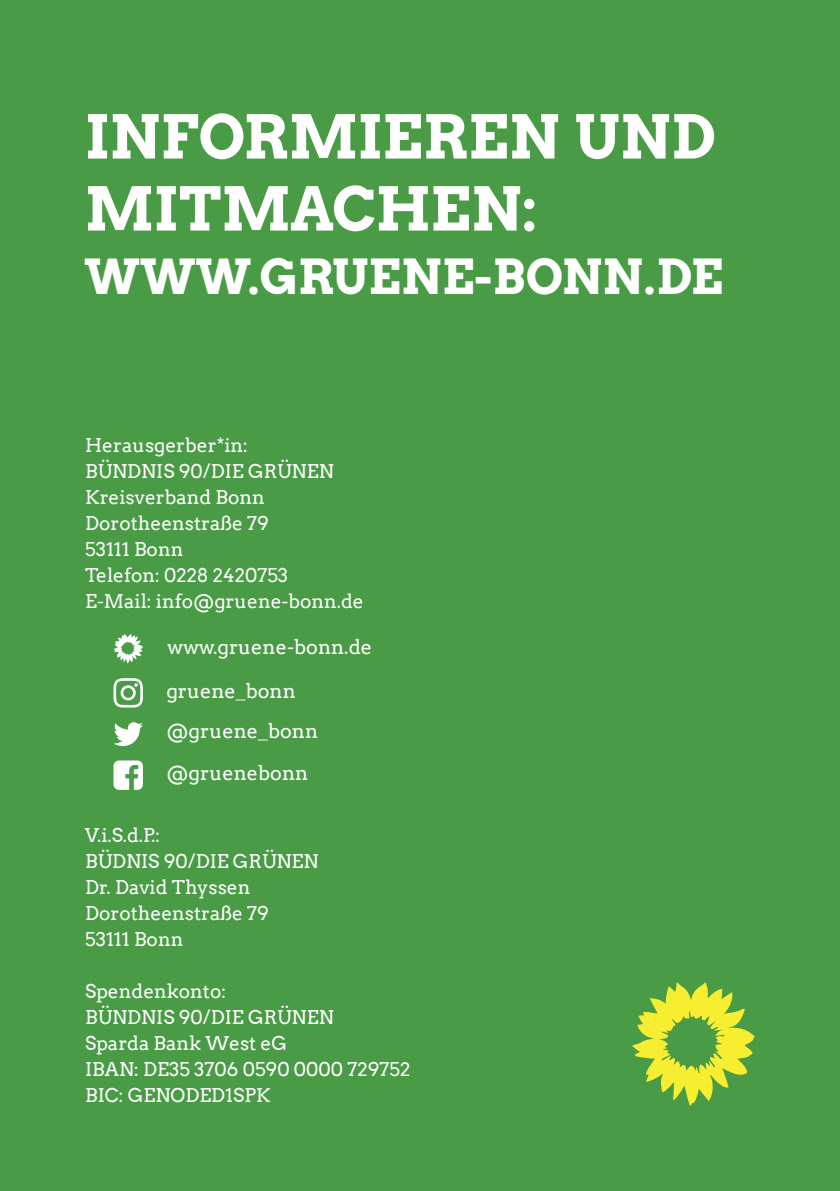
<style>
.page{position:relative;width:840px;height:1191px;background:#fff}
.page>*{position:absolute;margin:0;border:0;box-sizing:border-box;transform-origin:0 0}
.t1{font:60px/72px "Arvo Gruen";color:#fff}
.t2{font:48px "Arvo Gruen";letter-spacing:.005em;color:#fff}
.t3{font:19.6px/39.8px "Arvo";color:#fff}
.t4{font:19px/26px "Arvo";color:#fff}
</style>
<div class="page">
<div style="left:0;top:0;width:839px;height:1191px;background:#499c45"></div>
<svg style="left:632px;top:982px;width:122px;height:124px"></svg>
<svg style="left:113px;top:634px;width:30px;height:29px"></svg>
<svg style="left:113px;top:678px;width:30px;height:29px"></svg>
<svg style="left:113px;top:722px;width:30px;height:24px"></svg>
<svg style="left:113px;top:760px;width:30px;height:30px"></svg>
<h1 class="t1" style="left:85px;top:107px;width:632px">INFORMIEREN UND<br>MITMACHEN:</h1>
<h2 class="t2" style="left:85px;top:258px;width:639px">WWW.GRUENE-BONN.DE</h2>
<p class="t4" style="left:85px;top:433px;width:280px">Herausgerber*in:<br>BÜNDNIS 90/DIE GRÜNEN<br>Kreisverband Bonn<br>Dorotheenstraße 79<br>53111 Bonn<br>Telefon: 0228 2420753<br>E-Mail: info@gruene-bonn.de</p>
<p class="t3" style="left:167px;top:628px;width:206px">www.gruene-bonn.de</p>
<p class="t3" style="left:166px;top:673px;width:153px">gruene_bonn @gruene_bonn</p>
<p class="t3" style="left:166px;top:755px;width:143px">@gruenebonn</p>
<p class="t4" style="left:85px;top:823px;width:235px">V.i.S.d.P.:<br>BÜDNIS 90/DIE GRÜNEN<br>Dr. David Thyssen<br>Dorotheenstraße 79<br>53111 Bonn</p>
<p class="t4" style="left:85px;top:979px;width:326px">Spendenkonto:<br>BÜNDNIS 90/DIE GRÜNEN<br>Sparda Bank West eG<br>IBAN: DE35 3706 0590 0000 729752<br>BIC: GENODED1SPK</p>
</div>
